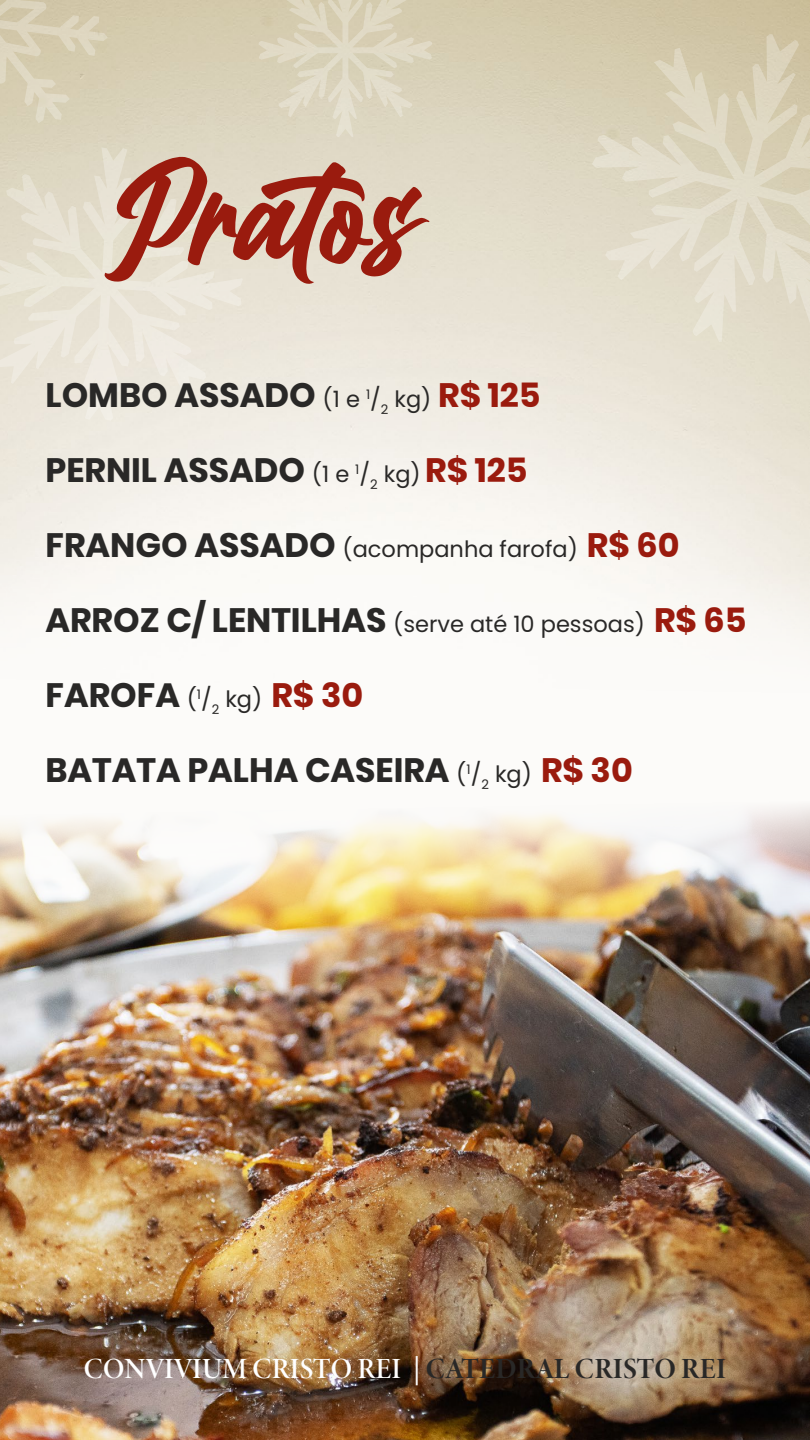
<style>
.page{position:relative;width:810px;height:1440px;background:#fff}
.page>*{position:absolute;margin:0;border:0;box-sizing:border-box;transform-origin:0 0}
.t1{font:150px "Billion Dreams";color:#9a1b0e}
.t2{font:700 33.75px "Poppins";color:#292827}
.t3{font:29.25px "Minion Variable Concept";letter-spacing:.01em;color:#fff}
.t4{font:22.5px "Poppins";color:#292827}
.s1{font-weight:400;font-size:22.5px}
.s2{color:#9a1b0e}
.s3{font-weight:700;font-size:33.75px}
.s4{font-weight:700;font-size:33.75px;color:#9a1b0e}
.s5{color:#292827}
</style>
<div class="page">
<svg style="left:0;top:0;width:108px;height:145px;background:#d7cfb5"></svg>
<svg style="left:592px;top:34px;width:218px;height:308px;background:#ddd6c0"></svg>
<svg style="left:0;top:147px;width:243px;height:274px;background:#e7e2d3"></svg>
<svg style="left:259px;top:0;width:173px;height:137px;background:#dbd4bd"></svg>
<img style="left:0;top:978px;width:810px;height:462px">
<div style="left:0;top:515px;width:810px;height:232px;background:#fcfbf9"></div>
<img style="left:0;top:747px;width:810px;height:231px">
<h1 class="t1" style="left:107px;top:106px;width:312px">Pratos</h1>
<p class="t2" style="left:46px;top:375px;width:497px">LOMBO ASSADO <span class="s1">(1 e</span> <sup>1</sup><span class="s1">/</span><sub>2</sub> <span class="s1">kg)</span> <span class="s2">R$ 125</span></p>
<p class="t2" style="left:46px;top:450px;width:484px">PERNIL ASSADO <span class="s1">(1 e</span> <sup>1</sup><span class="s1">/</span><sub>2</sub> <span class="s1">kg)</span> <span class="s2">R$ 125</span></p>
<p class="t4" style="left:46px;top:536px;width:635px"><span class="s3">FRANGO ASSADO</span> (acompanha farofa) <span class="s4">R$ 60</span></p>
<p class="t4" style="left:46px;top:611px;width:702px"><span class="s3">ARROZ C/ LENTILHAS</span> (serve até 10 pessoas) <span class="s4">R$ 65</span></p>
<p class="t2" style="left:46px;top:675px;width:319px">FAROFA <span class="s1">(</span><sup>1</sup><span class="s1">/</span><sub>2</sub> <span class="s1">kg)</span> <span class="s2">R$ 30</span></p>
<p class="t2" style="left:46px;top:750px;width:589px">BATATA PALHA CASEIRA <span class="s1">(</span><sup>1</sup><span class="s1">/</span><sub>2</sub> <span class="s1">kg)</span> <span class="s2">R$ 30</span></p>
<p class="t3" style="left:84px;top:1348px;width:644px">CONVIVIUM CRISTO REI | <span class="s5">CATEDRAL CRISTO REI</span></p>
</div>
